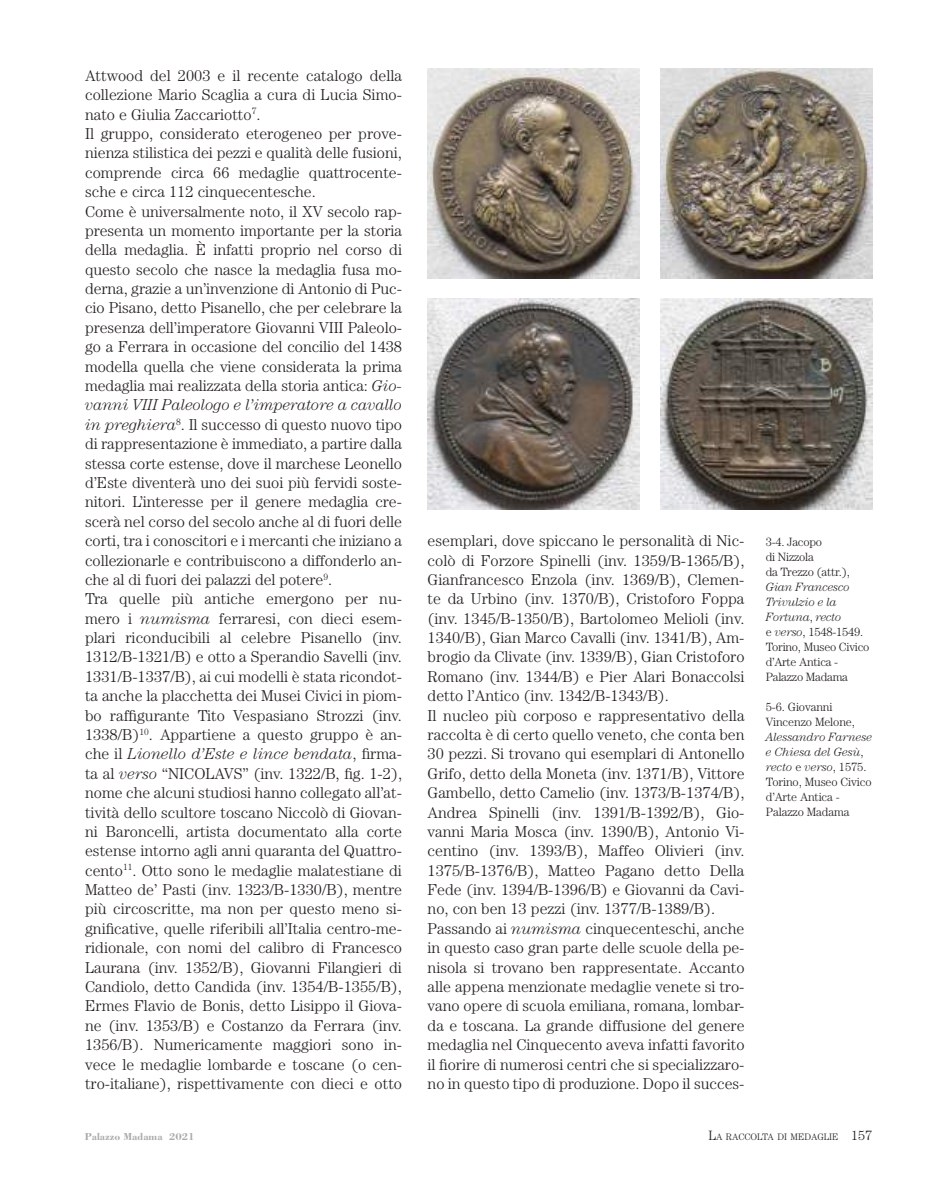
<style>
.page{position:relative;width:936px;height:1191px;background:#fff}
.page>*{position:absolute;margin:0;border:0;box-sizing:border-box;transform-origin:0 0}
.t1{font:300 15.75px/19.4px "Century";color:#241f1f}
.t2{font:300 13.5px "Century";color:#241f1f}
.t3{font:300 12px/15px "Century";letter-spacing:-.02em;color:#241f1f}
.t4{font:700 10.5px "Bodoni";color:#aaaaac}
.t5{font:300 9.45px "Century";color:#241f1f}
.s1{font-style:italic}
.s2{font-size:13.5px}
</style>
<div class="page">
<img style="left:427px;top:68px;width:212px;height:211px">
<img style="left:660px;top:68px;width:212px;height:211px">
<img style="left:427px;top:299px;width:212px;height:210px">
<img style="left:660px;top:299px;width:212px;height:210px">
<p class="t1" style="left:85px;top:66px;width:318px">Attwood del 2003 e il recente catalogo della collezione Mario Scaglia a cura di Lucia Simo&shy;nato e Giulia Zaccariotto<sup>7</sup>.<br>Il gruppo, considerato eterogeneo per prove&shy;nienza stilistica dei pezzi e qualità delle fusioni, comprende circa 66 medaglie quattrocente&shy;sche e circa 112 cinquecentesche.<br>Come è universalmente noto, il XV secolo rap&shy;presenta un momento importante per la storia della medaglia. È infatti proprio nel corso di questo secolo che nasce la medaglia fusa mo&shy;derna, grazie a un’invenzione di Antonio di Puc&shy;cio Pisano, detto Pisanello, che per celebrare la presenza dell’imperatore Giovanni VIII Paleolo&shy;go a Ferrara in occasione del concilio del 1438 modella quella che viene considerata la prima medaglia mai realizzata della storia antica: <span class="s1">Gio&shy;vanni VIII Paleologo e l’imperatore a cavallo in preghiera</span><sup>8</sup>. Il successo di questo nuovo tipo di rappresentazione è immediato, a partire dalla stessa corte estense, dove il marchese Leonello d’Este diventerà uno dei suoi più fervidi soste&shy;nitori. L’interesse per il genere medaglia cre&shy;scerà nel corso del secolo anche al di fuori delle corti, tra i conoscitori e i mercanti che iniziano a collezionarle e contribuiscono a diffonderlo an&shy;che al di fuori dei palazzi del potere<sup>9</sup>.<br>Tra quelle più antiche emergono per nu&shy;mero i <span class="s1">numisma</span> ferraresi, con dieci esem&shy;plari riconducibili al celebre Pisanello (inv.<br>1312/B-1321/B) e otto a Sperandio Savelli (inv.<br>1331/B-1337/B), ai cui modelli è stata ricondot&shy;ta anche la placchetta dei Musei Civici in piom&shy;bo raffigurante Tito Vespasiano Strozzi (inv.<br>1338/B)<sup>10</sup>. Appartiene a questo gruppo è an&shy;che il <span class="s1">Lionello d’Este e lince bendata</span>, firma&shy;ta al <span class="s1">verso</span> “NICOLAVS” (inv. 1322/B, fig. 1-2), nome che alcuni studiosi hanno collegato all’at&shy;tività dello scultore toscano Niccolò di Giovan&shy;ni Baroncelli, artista documentato alla corte estense intorno agli anni quaranta del Quattro&shy;cento<sup>11</sup>. Otto sono le medaglie malatestiane di Matteo de’ Pasti (inv. 1323/B-1330/B), mentre più circoscritte, ma non per questo meno si&shy;gnificative, quelle riferibili all’Italia centro-me&shy;ridionale, con nomi del calibro di Francesco Laurana (inv. 1352/B), Giovanni Filangieri di Candiolo, detto Candida (inv. 1354/B-1355/B), Ermes Flavio de Bonis, detto Lisippo il Giova&shy;ne (inv. 1353/B) e Costanzo da Ferrara (inv.<br>1356/B). Numericamente maggiori sono in&shy;vece le medaglie lombarde e toscane (o cen&shy;tro-italiane), rispettivamente con dieci e otto</p>
<p class="t1" style="left:427px;top:531px;width:318px">esemplari, dove spiccano le personalità di Nic&shy;colò di Forzore Spinelli (inv. 1359/B-1365/B), Gianfrancesco Enzola (inv. 1369/B), Clemen&shy;te da Urbino (inv. 1370/B), Cristoforo Foppa (inv. 1345/B-1350/B), Bartolomeo Melioli (inv.<br>1340/B), Gian Marco Cavalli (inv. 1341/B), Am&shy;brogio da Clivate (inv. 1339/B), Gian Cristoforo Romano (inv. 1344/B) e Pier Alari Bonaccolsi detto l’Antico (inv. 1342/B-1343/B).<br>Il nucleo più corposo e rappresentativo della raccolta è di certo quello veneto, che conta ben 30 pezzi. Si trovano qui esemplari di Antonello Grifo, detto della Moneta (inv. 1371/B), Vittore Gambello, detto Camelio (inv. 1373/B-1374/B), Andrea Spinelli (inv. 1391/B-1392/B), Gio&shy;vanni Maria Mosca (inv. 1390/B), Antonio Vi&shy;centino (inv. 1393/B), Maffeo Olivieri (inv.<br>1375/B-1376/B), Matteo Pagano detto Della Fede (inv. 1394/B-1396/B) e Giovanni da Cavi&shy;no, con ben 13 pezzi (inv. 1377/B-1389/B).<br>Passando ai <span class="s1">numisma</span> cinquecenteschi, anche in questo caso gran parte delle scuole della pe&shy;nisola si trovano ben rappresentate. Accanto alle appena menzionate medaglie venete si tro&shy;vano opere di scuola emiliana, romana, lombar&shy;da e toscana. La grande diffusione del genere medaglia nel Cinquecento aveva infatti favorito il fiorire di numerosi centri che si specializzaro&shy;no in questo tipo di produzione. Dopo il succes-</p>
<p class="t5" style="left:708px;top:1131px;width:132px"><span class="s2">L</span>A RACCOLTA DI MEDAGLIE</p>
<p class="t3" style="left:765px;top:534px;width:86px">3-4. Jacopo<br>di Nizzola<br>da Trezzo (attr.),</p>
<p class="t3" style="left:765px;top:579px;width:105px"><span class="s1">Gian Francesco<br>Trivulzio e la<br>Fortuna</span>, <span class="s1">recto<br></span>e <span class="s1">verso</span>, 1548-1549.<br>Torino, Museo Civico d’Arte Antica -<br>Palazzo Madama</p>
<p class="t3" style="left:765px;top:699px;width:91px">5-6. Giovanni<br>Vincenzo Melone,</p>
<p class="t3" style="left:765px;top:729px;width:108px"><span class="s1">Alessandro Farnese e Chiesa del Gesù</span>, <span class="s1">recto</span> e <span class="s1">verso</span>, 1575.<br>Torino, Museo Civico d’Arte Antica -<br>Palazzo Madama</p>
<p class="t4" style="left:85px;top:1129px;width:111px">Palazzo Madama 2021</p>
<p class="t2" style="left:851px;top:1127px;width:23px">157</p>
</div>
